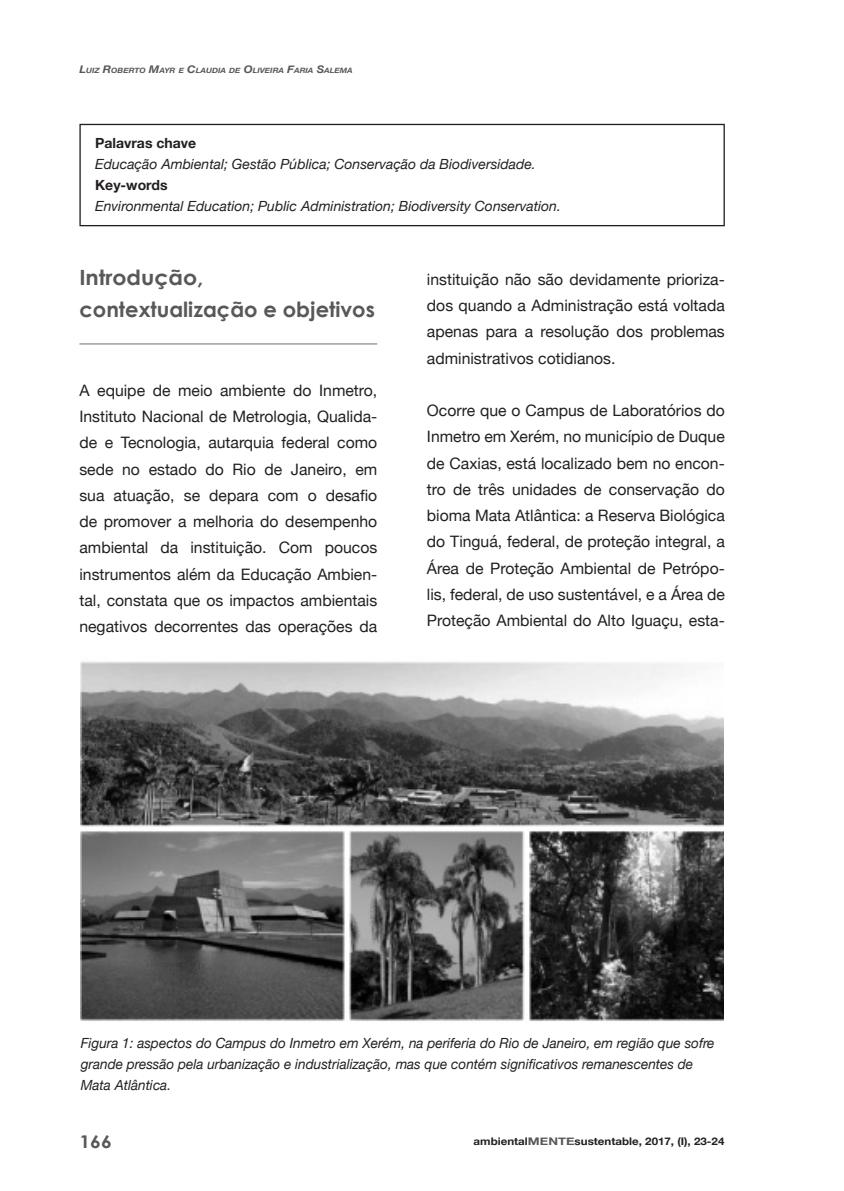
<style>
.page{position:relative;width:844px;height:1191px;background:#fff}
.page>*{position:absolute;margin:0;border:0;box-sizing:border-box;transform-origin:0 0}
.t1{font:700 21px/31.5px "Century Gothic";color:#57585a;scale:1.05 1}
.t2{font:700 17.5px "Century Gothic";color:#57585a;scale:1.1 1}
.t3{font:15.75px/26.2px "Helvetica Neue";color:#231f20;text-align:justify}
.t4{font:italic 14px/21px "Helvetica Neue";color:#231f20}
.t5{font:700 14px "Helvetica Neue";color:#231f20}
.t6{font:700 10.5px "Helvetica Neue";color:#231f20;scale:1.1 1}
.t7{font:italic 700 7.35px "Helvetica Neue";color:#57585a;scale:1.1 1}
.s1{font-size:10.5px}
.s2{color:#57585a}
</style>
<div class="page">
<hr style="left:79px;top:343px;width:298px;height:1px;background:#6c6d70">
<div style="left:79px;top:124px;width:645px;height:102px;border:1px solid #231f20"></div>
<img style="left:81px;top:661px;width:642px;height:360px">
<p class="t7" style="left:79px;top:65px;width:250px"><span class="s1">L</span>UIZ <span class="s1">R</span>OBERTO <span class="s1">M</span>AYR E <span class="s1">C</span>LAUDIA DE <span class="s1">O</span>LIVEIRA <span class="s1">F</span>ARIA <span class="s1">S</span>ALEMA</p>
<p class="t5" style="left:95px;top:134px;width:102px">Palavras chave</p>
<p class="t4" style="left:95px;top:153px;width:442px">Educação Ambiental; Gestão Pública; Conservação da Biodiversidade.</p>
<p class="t5" style="left:95px;top:176px;width:74px">Key-words</p>
<p class="t4" style="left:95px;top:195px;width:467px">Environmental Education; Public Administration; Biodiversity Conservation.</p>
<h1 class="t1" style="left:79px;top:261px;width:283px">Introdução, contextualização e objetivos</h1>
<p class="t3" style="left:79px;top:377px;width:299px">A equipe de meio ambiente do Inmetro, Instituto Nacional de Metrologia, Qualida&shy;de e Tecnologia, autarquia federal como sede no estado do Rio de Janeiro, em sua atuação, se depara com o desafio de promover a melhoria do desempenho ambiental da instituição. Com poucos instrumentos além da Educação Ambien&shy;tal, constata que os impactos ambientais negativos decorrentes das operações da</p>
<p class="t3" style="left:427px;top:266px;width:299px">instituição não são devidamente prioriza&shy;dos quando a Administração está voltada apenas para a resolução dos problemas administrativos cotidianos.</p>
<p class="t3" style="left:427px;top:397px;width:299px">Ocorre que o Campus de Laboratórios do Inmetro em Xerém, no município de Duque de Caxias, está localizado bem no encon&shy;tro de três unidades de conservação do bioma Mata Atlântica: a Reserva Biológica do Tinguá, federal, de proteção integral, a Área de Proteção Ambiental de Petrópo&shy;lis, federal, de uso sustentável, e a Área de Proteção Ambiental do Alto Iguaçu, esta-</p>
<p class="t4" style="left:81px;top:1032px;width:635px">Figura 1: aspectos do Campus do Inmetro em Xerém, na periferia do Rio de Janeiro, em região que sofre grande pressão pela urbanização e industrialização, mas que contém significativos remanescentes de<br>Mata Atlântica.</p>
<p class="t2" style="left:79px;top:1130px;width:31px">166</p>
<p class="t6" style="left:473px;top:1134px;width:229px">ambiental<span class="s2">MENTE</span>sustentable, 2017, (I), 23-24</p>
</div>
